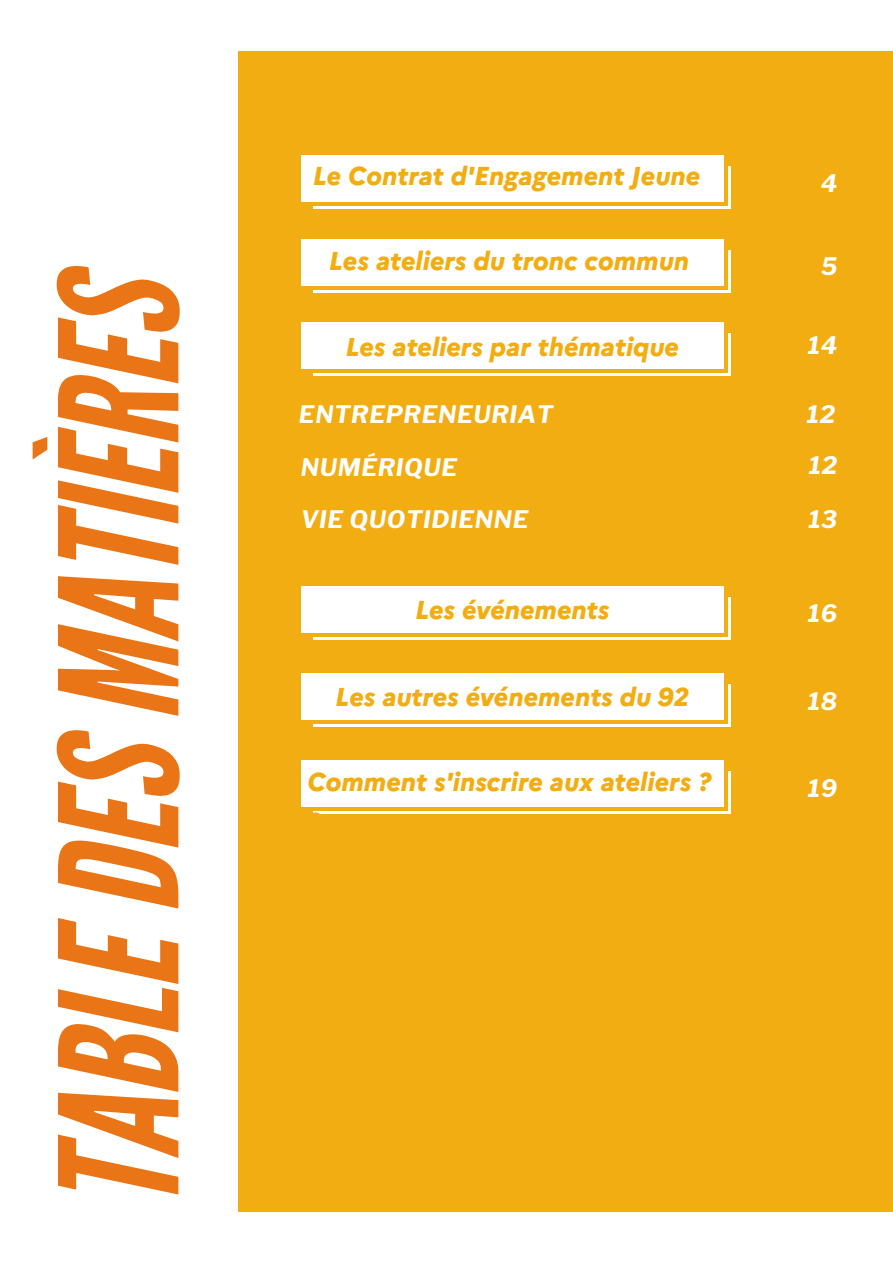
<style>
.page{position:relative;width:893px;height:1264px;background:#fff}
.page>*{position:absolute;margin:0;border:0;box-sizing:border-box;transform-origin:0 0}
.t1{font:italic 163.8px "League Gothic";color:#ea7516}
.t2{font:italic 800 25.8px/40.3px "Marianne";color:#f2ad13}
.t3{font:italic 700 24px "Libre Franklin";letter-spacing:.03em;color:#fff}
</style>
<div class="page">
<div style="left:238px;top:51px;width:654px;height:1160px;background:#f2ad13"></div>
<div style="left:313px;top:250px;width:417px;height:42px;background:linear-gradient(to right,#fff,#fff)"></div>
<svg style="left:313px;top:246px;width:415px;height:43px"></svg>
<div style="left:301px;top:239px;width:422px;height:46px;background:#fff"></div>
<div style="left:313px;top:333px;width:417px;height:43px;background:#fff"></div>
<div style="left:313px;top:329px;width:415px;height:44px;background:#f2ad13"></div>
<div style="left:301px;top:323px;width:422px;height:46px;background:#fff"></div>
<div style="left:313px;top:684px;width:417px;height:42px;background:linear-gradient(to right,#fff,#fff)"></div>
<svg style="left:313px;top:680px;width:415px;height:43px"></svg>
<div style="left:301px;top:673px;width:422px;height:46px;background:#fff"></div>
<div style="left:313px;top:166px;width:417px;height:43px;background:linear-gradient(to right,#fff,#fff)"></div>
<svg style="left:313px;top:162px;width:415px;height:43px"></svg>
<div style="left:301px;top:155px;width:422px;height:46px;background:#fff"></div>
<div style="left:313px;top:597px;width:417px;height:42px;background:linear-gradient(to right,#fff,#fff)"></div>
<svg style="left:313px;top:593px;width:415px;height:43px"></svg>
<div style="left:301px;top:586px;width:422px;height:46px;background:#fff"></div>
<div style="left:313px;top:771px;width:417px;height:42px;background:linear-gradient(to right,#fff,#fff)"></div>
<svg style="left:313px;top:767px;width:415px;height:43px"></svg>
<div style="left:301px;top:760px;width:422px;height:46px;background:#fff"></div>
<p class="t1" style="left:25px;top:1211px;width:947px;rotate:-90deg">TABLEDES MATIÈRES</p>
<p class="t2" style="left:313px;top:153px;width:389px">Le Contrat d'Engagement Jeune</p>
<p class="t3" style="left:820px;top:168px;width:18px">4</p>
<p class="t2" style="left:329px;top:238px;width:361px">Les ateliers du tronc commun</p>
<p class="t2" style="left:345px;top:324px;width:335px">Les ateliers par thématique</p>
<p class="t3" style="left:821px;top:252px;width:18px">5</p>
<p class="t3" style="left:807px;top:330px;width:31px">14</p>
<p class="t3" style="left:299px;top:400px;width:256px">ENTREPRENEURIAT</p>
<p class="t3" style="left:806px;top:400px;width:30px">12</p>
<p class="t3" style="left:301px;top:452px;width:158px">NUMÉRIQUE</p>
<p class="t3" style="left:301px;top:504px;width:229px">VIE QUOTIDIENNE</p>
<p class="t3" style="left:808px;top:451px;width:30px">12</p>
<p class="t3" style="left:808px;top:504px;width:30px">13</p>
<p class="t2" style="left:415px;top:587px;width:195px">Les événements</p>
<p class="t3" style="left:807px;top:599px;width:31px">16</p>
<p class="t2" style="left:335px;top:674px;width:355px">Les autres événements du 92</p>
<p class="t3" style="left:807px;top:686px;width:31px">18</p>
<p class="t2" style="left:307px;top:759px;width:405px">Comment s'inscrire aux ateliers ? ?</p>
<p class="t3" style="left:807px;top:773px;width:31px">19</p>
</div>
